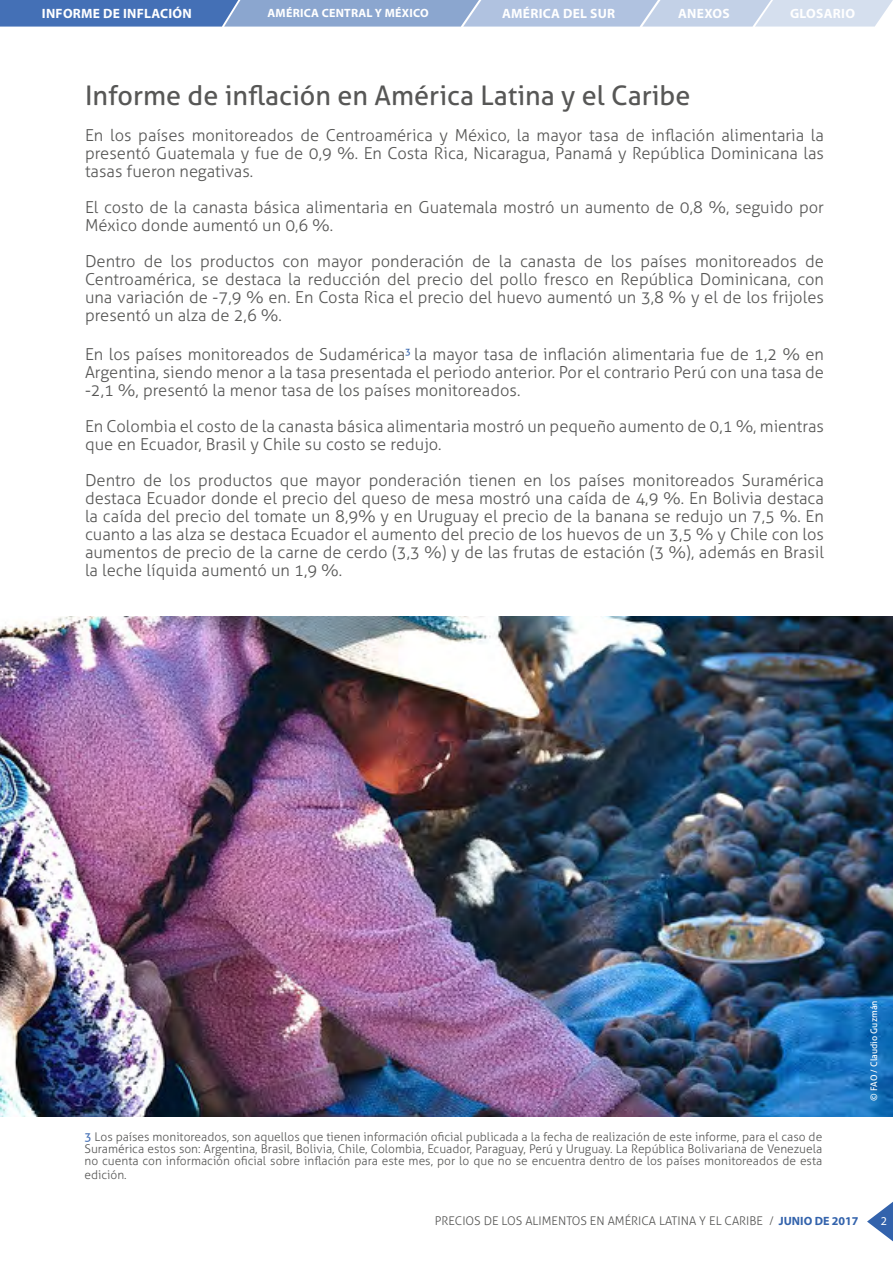
<style>
.page{position:relative;width:893px;height:1263px;background:#fff}
.page>*{position:absolute;margin:0;border:0;box-sizing:border-box;transform-origin:0 0}
.t1{font:27px "Aller";color:#575756}
.t2{font:300 16.5px/18px "Aller";color:#575756;text-align:justify}
.t3{font:700 13.5px "Myriad Pro";letter-spacing:.02em;color:#fff}
.t4{font:300 12px/12px "Aller";color:#575756;text-align:justify}
.t5{font:700 12px "Myriad Pro";letter-spacing:.02em;color:#fff}
.t6{font:12px "Myriad Pro";color:#fff}
.t7{font:9px "Aller";color:#fff}
.s1{font-weight:400;color:#4470b6}
.s2{font-family:"Myriad Pro";font-weight:700;color:#3363ac}
</style>
<div class="page">
<svg style="left:867px;top:1202px;width:26px;height:39px"></svg>
<svg style="left:0;top:0;width:893px;height:27px;background:#94add4"></svg>
<img style="left:0;top:617px;width:893px;height:499px">
<p class="t3" style="left:42px;top:6px;width:151px">INFORME DE INFLACIÓN</p>
<p class="t5" style="left:267px;top:6px;width:163px">AMÉRICA CENTRAL Y MÉXICO</p>
<p class="t3" style="left:502px;top:6px;width:115px">AMÉRICA DEL SUR</p>
<p class="t3" style="left:678px;top:6px;width:53px">ANEXOS</p>
<p class="t3" style="left:790px;top:6px;width:66px">GLOSARIO</p>
<h1 class="t1" style="left:85px;top:79px;width:607px">Informe de inflación en América Latina y el Caribe</h1>
<p class="t2" style="left:85px;top:126px;width:740px">En los países monitoreados de Centroamérica y México, la mayor tasa de inflación alimentaria la presentó Guatemala y fue de 0,9 %. En Costa Rica, Nicaragua, Panamá y República Dominicana las tasas fueron negativas.</p>
<p class="t2" style="left:85px;top:198px;width:740px">El costo de la canasta básica alimentaria en Guatemala mostró un aumento de 0,8 %, seguido por<br>México donde aumentó un 0,6 %.</p>
<p class="t2" style="left:85px;top:252px;width:740px">Dentro de los productos con mayor ponderación de la canasta de los países monitoreados de Centroamérica, se destaca la reducción del precio del pollo fresco en República Dominicana, con una variación de -7,9 % en. En Costa Rica el precio del huevo aumentó un 3,8 % y el de los frijoles presentó un alza de 2,6 %.</p>
<p class="t2" style="left:85px;top:345px;width:740px">En los países monitoreados de Sudamérica<sup>3</sup> la mayor tasa de inflación alimentaria fue de 1,2 % en Argentina, siendo menor a la tasa presentada el periodo anterior. Por el contrario Perú con una tasa de -2,1 %, presentó la menor tasa de los países monitoreados.</p>
<p class="t2" style="left:85px;top:417px;width:740px">En Colombia el costo de la canasta básica alimentaria mostró un pequeño aumento de 0,1 %, mientras que en Ecuador, Brasil y Chile su costo se redujo.</p>
<p class="t2" style="left:85px;top:471px;width:740px">Dentro de los productos que mayor ponderación tienen en los países monitoreados Suramérica destaca Ecuador donde el precio del queso de mesa mostró una caída de 4,9 %. En Bolivia destaca la caída del precio del tomate un 8,9% y en Uruguay el precio de la banana se redujo un 7,5 %. En cuanto a las alza se destaca Ecuador el aumento del precio de los huevos de un 3,5 % y Chile con los aumentos de precio de la carne de cerdo (3,3 %) y de las frutas de estación (3 %), además en Brasil la leche líquida aumentó un 1,9 %.</p>
<p class="t4" style="left:85px;top:1131px;width:739px"><span class="s1">3</span> Los países monitoreados, son aquellos que tienen información oficial publicada a la fecha de realización de este informe, para el caso de Suramérica estos son: Argentina, Brasil, Bolivia, Chile, Colombia, Ecuador, Paraguay, Perú y Uruguay. La República Bolivariana de Venezuela no cuenta con información oficial sobre inflación para este mes, por lo que no se encuentra dentro de los países monitoreados de esta</p>
<p class="t4" style="left:85px;top:1168px;width:44px">edición.</p>
<p class="t7" style="left:868px;top:1101px;width:102px;rotate:-90deg">© FAO / Claudio Guzmán</p>
<p class="t4" style="left:435px;top:1215px;width:425px">PRECIOS DE LOS ALIMENTOS EN AMÉRICA LATINA Y EL CARIBE / <span class="s2">JUNIO DE 2017</span></p>
<p class="t6" style="left:881px;top:1213px;width:8px">2</p>
</div>
